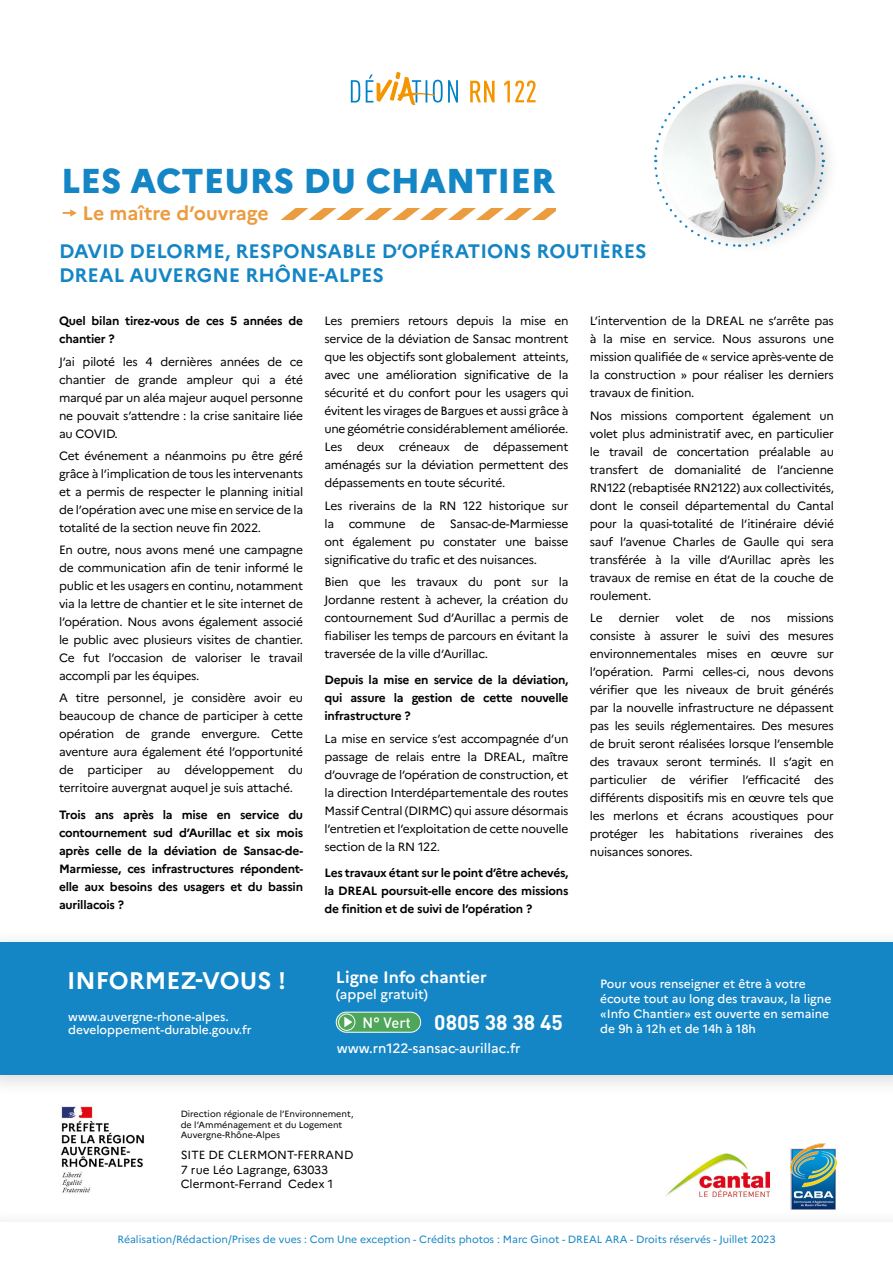
<style>
.page{position:relative;width:893px;height:1263px;background:#fff}
.page>*{position:absolute;margin:0;border:0;box-sizing:border-box;transform-origin:0 0}
.t1{font:800 34.5px "Marianne";color:#1485c5}
.t2{font:700 24px "Marianne";color:#fff}
.t3{font:700 21px "DIN Pro";color:#fff}
.t4{font:700 19.5px/24px "Marianne";color:#1485c5}
.t5{font:700 19.5px "Marianne";color:#eb9c3f}
.t6{font:700 16.5px "Marianne";color:#fff}
.t7{font:500 13.5px "Marianne";color:#fff}
.t8{font:12px/18px "Marianne";letter-spacing:-.02em;color:#000;text-align:justify}
.t9{font:700 12px/18px "Marianne";letter-spacing:-.02em;color:#000;text-align:justify}
.t10{font:500 12px/15px "Marianne";color:#fff}
.t11{font:11.7px/14.1px "Marianne";color:#000}
.t12{font:10.5px "Marianne";color:#1485c5}
.t13{font:9px/10.8px "Marianne";color:#000}
.s1{font-weight:500;font-size:14.85px}
</style>
<div class="page">
<div style="left:0;top:928px;width:893px;height:170px;background:#000;opacity:.15"></div>
<div style="left:0;top:942px;width:893px;height:133px;background:#1485c5"></div>
<div style="left:0;top:1208px;width:893px;height:55px;background:#fbfbfb"></div>
<div style="left:0;top:1222px;width:893px;height:41px;background:#fff"></div>
<img style="left:52px;top:1096px;width:103px;height:97px">
<div style="left:336px;top:1012px;width:85px;height:20px;background:#4da659;border-radius:10px"></div>
<div style="left:336px;top:1012px;width:85px;height:21px;border:1px solid #fff;border-radius:10px"></div>
<svg style="left:338px;top:1013px;width:17px;height:18px"></svg>
<div style="left:657px;top:73px;width:184px;height:183px;background:#000;opacity:.15"></div>
<img style="left:662px;top:84px;width:154px;height:154px;border-radius:77px">
<svg style="left:351px;top:80px;width:9px;height:23px"></svg>
<svg style="left:366px;top:72px;width:92px;height:33px"></svg>
<svg style="left:470px;top:81px;width:25px;height:21px"></svg>
<svg style="left:504px;top:80px;width:32px;height:22px"></svg>
<img style="left:666px;top:1153px;width:103px;height:44px">
<img style="left:791px;top:1144px;width:46px;height:65px">
<svg style="left:282px;top:208px;width:274px;height:12px"></svg>
<h1 class="t1" style="left:61px;top:160px;width:495px">LES ACTEURS DU CHANTIER</h1>
<h3 class="t5" style="left:82px;top:201px;width:188px">Le maître d’ouvrage</h3>
<h3 class="t4" style="left:59px;top:239px;width:589px">DAVID DELORME, RESPONSABLE D’OPÉRATIONS ROUTIÈRES<br>DREAL AUVERGNE RHÔNE-ALPES</h3>
<p class="t9" style="left:59px;top:312px;width:246px">Quel bilan tirez-vous de ces 5 années de chantier ?</p>
<p class="t8" style="left:59px;top:352px;width:246px">J’ai piloté les 4 dernières années de ce chantier de grande ampleur qui a été marqué par un aléa majeur auquel personne ne pouvait s’attendre : la crise sanitaire liée au COVID.</p>
<p class="t8" style="left:59px;top:446px;width:246px">Cet événement a néanmoins pu être géré grâce à l’implication de tous les intervenants et a permis de respecter le planning initial de l’opération avec une mise en service de la totalité de la section neuve fin 2022.</p>
<p class="t8" style="left:59px;top:541px;width:246px">En outre, nous avons mené une campagne de communication afin de tenir informé le public et les usagers en continu, notamment via la lettre de chantier et le site internet de l’opération. Nous avons également associé le public avec plusieurs visites de chantier.<br>Ce fut l’occasion de valoriser le travail accompli par les équipes.</p>
<p class="t8" style="left:59px;top:689px;width:246px">A titre personnel, je considère avoir eu beaucoup de chance de participer à cette opération de grande envergure. Cette aventure aura également été l’opportunité de participer au développement du territoire auvergnat auquel je suis attaché.</p>
<p class="t9" style="left:59px;top:805px;width:246px">Trois ans après la mise en service du contournement sud d’Aurillac et six mois après celle de la déviation de Sansac-de-Marmiesse, ces infrastructures répondent&shy;elle aux besoins des usagers et du bassin aurillacois ?</p>
<p class="t8" style="left:324px;top:312px;width:246px">Les premiers retours depuis la mise en service de la déviation de Sansac montrent que les objectifs sont globalement atteints, avec une amélioration significative de la sécurité et du confort pour les usagers qui évitent les virages de Bargues et aussi grâce à une géométrie considérablement améliorée.<br>Les deux créneaux de dépassement aménagés sur la déviation permettent des dépassements en toute sécurité.</p>
<p class="t8" style="left:324px;top:496px;width:246px">Les riverains de la RN 122 historique sur la commune de Sansac-de-Marmiesse ont également pu constater une baisse significative du trafic et des nuisances.</p>
<p class="t8" style="left:324px;top:572px;width:246px">Bien que les travaux du pont sur la Jordanne restent à achever, la création du contournement Sud d’Aurillac a permis de fiabiliser les temps de parcours en évitant la traversée de la ville d‘Aurillac.</p>
<p class="t9" style="left:324px;top:671px;width:246px">Depuis la mise en service de la déviation, qui assure la gestion de cette nouvelle infrastructure ?</p>
<p class="t8" style="left:324px;top:729px;width:246px">La mise en service s’est accompagnée d’un passage de relais entre la DREAL, maître d’ouvrage de l’opération de construction, et la direction Interdépartementale des routes Massif Central (DIRMC) qui assure désormais l’entretien et l’exploitation de cette nouvelle section de la RN 122.</p>
<p class="t9" style="left:324px;top:864px;width:246px">Les travaux étant sur le point d’être achevés, la DREAL poursuit-elle encore des missions de finition et de suivi de l’opération ?</p>
<p class="t8" style="left:590px;top:312px;width:246px">L’intervention de la DREAL ne s’arrête pas à la mise en service. Nous assurons une mission qualifiée de « service après-vente de la construction » pour réaliser les derniers travaux de finition.</p>
<p class="t8" style="left:590px;top:406px;width:246px">Nos missions comportent également un volet plus administratif avec, en particulier le travail de concertation préalable au transfert de domanialité de l’ancienne RN122 (rebaptisée RN2122) aux collectivités, dont le conseil départemental du Cantal pour la quasi-totalité de l’itinéraire dévié sauf l’avenue Charles de Gaulle qui sera transférée à la ville d’Aurillac après les travaux de remise en état de la couche de roulement.</p>
<p class="t8" style="left:590px;top:608px;width:14px">Le</p>
<p class="t8" style="left:619px;top:608px;width:42px">dernier</p>
<p class="t8" style="left:676px;top:608px;width:30px">volet</p>
<p class="t8" style="left:720px;top:608px;width:16px">de</p>
<p class="t8" style="left:751px;top:608px;width:21px">nos</p>
<p class="t8" style="left:590px;top:608px;width:246px;text-indent:197px">missions consiste à assurer le suivi des mesures environnementales mises en œuvre sur l’opération. Parmi celles-ci, nous devons vérifier que les niveaux de bruit générés par la nouvelle infrastructure ne dépassent pas les seuils réglementaires. Des mesures de bruit seront réalisées lorsque l’ensemble des travaux seront terminés. Il s’agit en particulier de vérifier l’efficacité des différents dispositifs mis en œuvre tels que les merlons et écrans acoustiques pour protéger les habitations riveraines des nuisances sonores.</p>
<h2 class="t2" style="left:67px;top:965px;width:220px">INFORMEZ-VOUS !</h2>
<p class="t10" style="left:68px;top:1010px;width:185px;line-height:13.5px">www.auvergne-rhone-alpes. developpement-durable.gouv.fr</p>
<h3 class="t6" style="left:336px;top:967px;width:153px">Ligne Info chantier</h3>
<p class="t7" style="left:336px;top:986px;width:94px">(appel gratuit)</p>
<h3 class="t3" style="left:362px;top:1004px;width:202px"><span class="s1">N° Vert</span> 0805 38 38 45</h3>
<p class="t7" style="left:337px;top:1040px;width:185px">www.rn122-sansac-aurillac.fr</p>
<p class="t10" style="left:600px;top:976px;width:233px">Pour vous renseigner et être à votre écoute tout au long des travaux, la ligne «Info Chantier» est ouverte en semaine de 9h à 12h et de 14h à 18h</p>
<p class="t13" style="left:181px;top:1108px;width:174px">Direction régionale de l’Environnement, de l’Amménagement et du Logement<br>Auvergne-Rhône-Alpes</p>
<p class="t11" style="left:181px;top:1148px;width:174px">SITE DE CLERMONT-FERRAND<br>7 rue Léo Lagrange, 63033<br>Clermont-Ferrand Cedex 1</p>
<p class="t12" style="left:117px;top:1232px;width:660px">Réalisation/Rédaction/Prises de vues : Com Une exception - Crédits photos : Marc Ginot - DREAL ARA - Droits réservés - Juillet 2023</p>
</div>
